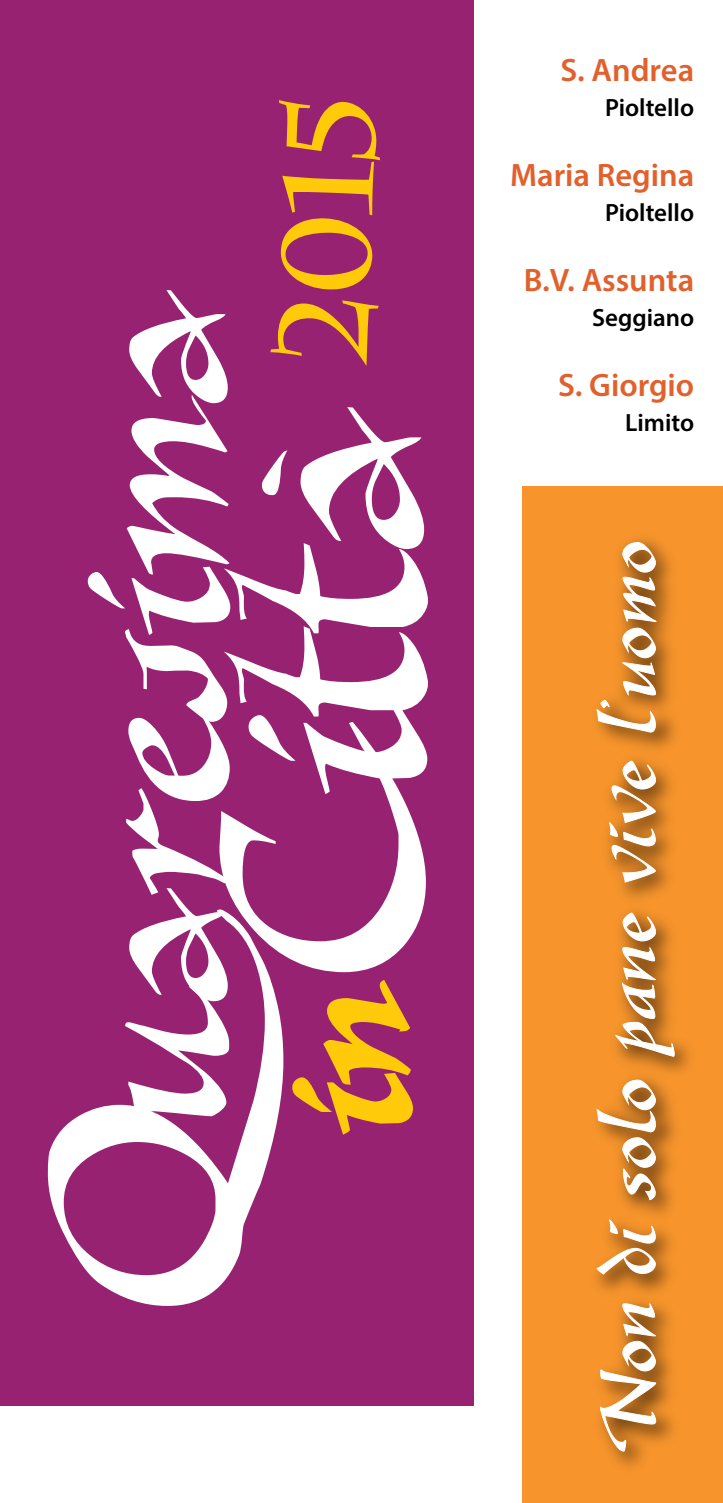
<style>
.page{position:relative;width:723px;height:1503px;background:#fff}
.page>*{position:absolute;margin:0;border:0;box-sizing:border-box;transform-origin:0 0}
.t1{font:700 125px "Charlemagne Std";color:#feca0a}
.t2{font:80px "Gazelle FLF";color:#fff}
.t3{font:600 32.5px "Myriad Pro";color:#e1602c}
.t4{font:600 25px "Myriad Pro";color:#000}
</style>
<div class="page">
<div style="left:0;top:0;width:474px;height:1405px;background:#972272"></div>
<div style="left:522px;top:486px;width:201px;height:1016px;background:#f7952c"></div>
<svg style="left:48px;top:1111px;width:226px;height:194px"></svg>
<svg style="left:88px;top:290px;width:340px;height:848px"></svg>
<img style="left:596px;top:538px;width:94px;height:929px">
<svg style="left:600px;top:1302px;width:56px;height:149px"></svg>
<svg style="left:596px;top:1219px;width:60px;height:55px"></svg>
<svg style="left:596px;top:1079px;width:60px;height:121px"></svg>
<svg style="left:615px;top:912px;width:60px;height:144px"></svg>
<svg style="left:609px;top:760px;width:47px;height:123px"></svg>
<svg style="left:596px;top:542px;width:61px;height:191px"></svg>
<h1 class="t1" style="left:251px;top:361px;width:273px;rotate:-88deg">2015</h1>
<p class="t3" style="left:560px;top:49px;width:135px">S. Andrea</p>
<p class="t4" style="left:605px;top:91px;width:91px">Pioltello</p>
<p class="t3" style="left:510px;top:154px;width:185px">Maria Regina</p>
<p class="t4" style="left:605px;top:196px;width:91px">Pioltello</p>
<p class="t3" style="left:524px;top:259px;width:172px">B.V. Assunta</p>
<p class="t4" style="left:592px;top:301px;width:104px">Seggiano</p>
<p class="t3" style="left:558px;top:364px;width:138px">S. Giorgio</p>
<p class="t4" style="left:625px;top:406px;width:71px">Limito</p>
<h2 class="t2" style="left:585px;top:1451px;width:914px;rotate:-90deg">Non di solo pane vive l’uomo</h2>
</div>
